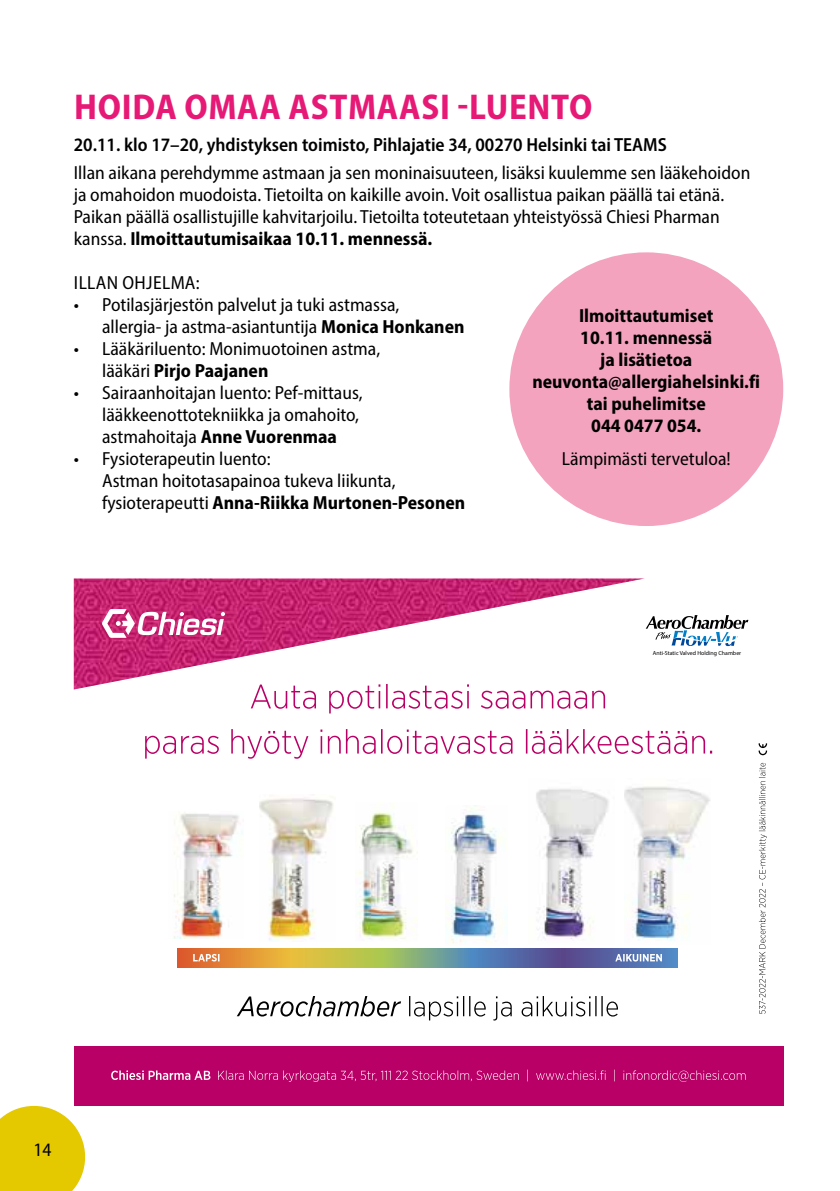
<style>
.page{position:relative;width:840px;height:1191px;background:#fff}
.page>*{position:absolute;margin:0;border:0;box-sizing:border-box;transform-origin:0 0}
.t1{font:700 semi-condensed 36px "Myriad Pro";letter-spacing:.02em;color:#e71976}
.t2{font:semi-condensed 19px/22px "Myriad Pro";color:#000}
.t3{font:700 semi-condensed 19px/22px "Myriad Pro";color:#000;text-align:center}
.t4{font:600 semi-condensed 19px "Myriad Pro";color:#000}
.t5{font:semi-condensed 19px "Myriad Pro";letter-spacing:.02em;color:#000}
.t6{font:6px "Myriad Pro";color:#000}
.s1{font-weight:700}
</style>
<div class="page">
<div style="left:509px;top:252px;width:273px;height:274px;background:#f3a3bd;border-radius:50%"></div>
<div style="left:74px;top:1046px;width:708px;height:60px;background:#b90066"></div>
<svg style="left:111px;top:1069px;width:634px;height:12px"></svg>
<svg style="left:645px;top:615px;width:103px;height:31px"></svg>
<svg style="left:145px;top:729px;width:566px;height:29px"></svg>
<svg style="left:250px;top:689px;width:354px;height:24px"></svg>
<img style="left:536px;top:789px;width:73px;height:150px">
<img style="left:624px;top:786px;width:85px;height:155px">
<img style="left:259px;top:797px;width:75px;height:144px">
<svg style="left:236px;top:996px;width:381px;height:24px"></svg>
<img style="left:174px;top:812px;width:69px;height:126px">
<img style="left:357px;top:804px;width:60px;height:135px">
<img style="left:445px;top:805px;width:57px;height:138px">
<svg style="left:177px;top:948px;width:500px;height:19px;background:#928d75"></svg>
<img style="left:74px;top:578px;width:570px;height:111px">
<svg style="left:102px;top:609px;width:123px;height:29px"></svg>
<svg style="left:193px;top:954px;width:26px;height:7px"></svg>
<svg style="left:615px;top:954px;width:46px;height:7px"></svg>
<svg style="left:759px;top:763px;width:7px;height:250px"></svg>
<svg style="left:758px;top:743px;width:8px;height:12px"></svg>
<svg style="left:0;top:1105px;width:85px;height:86px;background:#e7ce1f"></svg>
<h1 class="t1" style="left:74px;top:84px;width:519px">HOIDA OMAA ASTMAASI -LUENTO</h1>
<p class="t4" style="left:74px;top:133px;width:594px">20.11. klo 17–20, yhdistyksen toimisto, Pihlajatie 34, 00270 Helsinki tai TEAMS</p>
<p class="t2" style="left:74px;top:161px;width:677px">Illan aikana perehdymme astmaan ja sen moninaisuuteen, lisäksi kuulemme sen lääkehoidon ja omahoidon muodoista. Tietoilta on kaikille avoin. Voit osallistua paikan päällä tai etänä.<br>Paikan päällä osallistujille kahvitarjoilu. Tietoilta toteutetaan yhteistyössä Chiesi Pharman kanssa. <span class="s1">Ilmoittautumisaikaa 10.11. mennessä.</span></p>
<p class="t5" style="left:74px;top:271px;width:127px">ILLAN OHJELMA:</p>
<p class="t2" style="left:102px;top:293px;width:363px;text-indent:-28px">• Potilasjärjestön palvelut ja tuki astmassa,<br>allergia- ja astma-asiantuntija <span class="s1">Monica Honkanen</span></p>
<p class="t2" style="left:102px;top:337px;width:279px;text-indent:-28px">• Lääkäriluento: Monimuotoinen astma, lääkäri <span class="s1">Pirjo Paajanen</span></p>
<p class="t2" style="left:102px;top:381px;width:262px;text-indent:-28px">• Sairaanhoitajan luento: Pef-mittaus, lääkkeenottotekniikka ja omahoito, astmahoitaja <span class="s1">Anne Vuorenmaa</span></p>
<p class="t2" style="left:102px;top:447px;width:364px;text-indent:-28px">• Fysioterapeutin luento:<br>Astman hoitotasapainoa tukeva liikunta, fysioterapeutti <span class="s1">Anna-Riikka Murtonen-Pesonen</span></p>
<p class="t3" style="left:532px;top:304px;width:229px">Ilmoittautumiset<br>10.11. mennessä<br>ja lisätietoa neuvonta@allergiahelsinki.fi tai puhelimitse<br>044 0477 054.</p>
<p class="t2" style="left:561px;top:448px;width:170px">Lämpimästi tervetuloa!</p>
<p class="t6" style="left:652px;top:649px;width:90px">Anti-Static Valved Holding Chamber</p>
<p class="t2" style="left:33px;top:1138px;width:20px">14</p>
</div>
